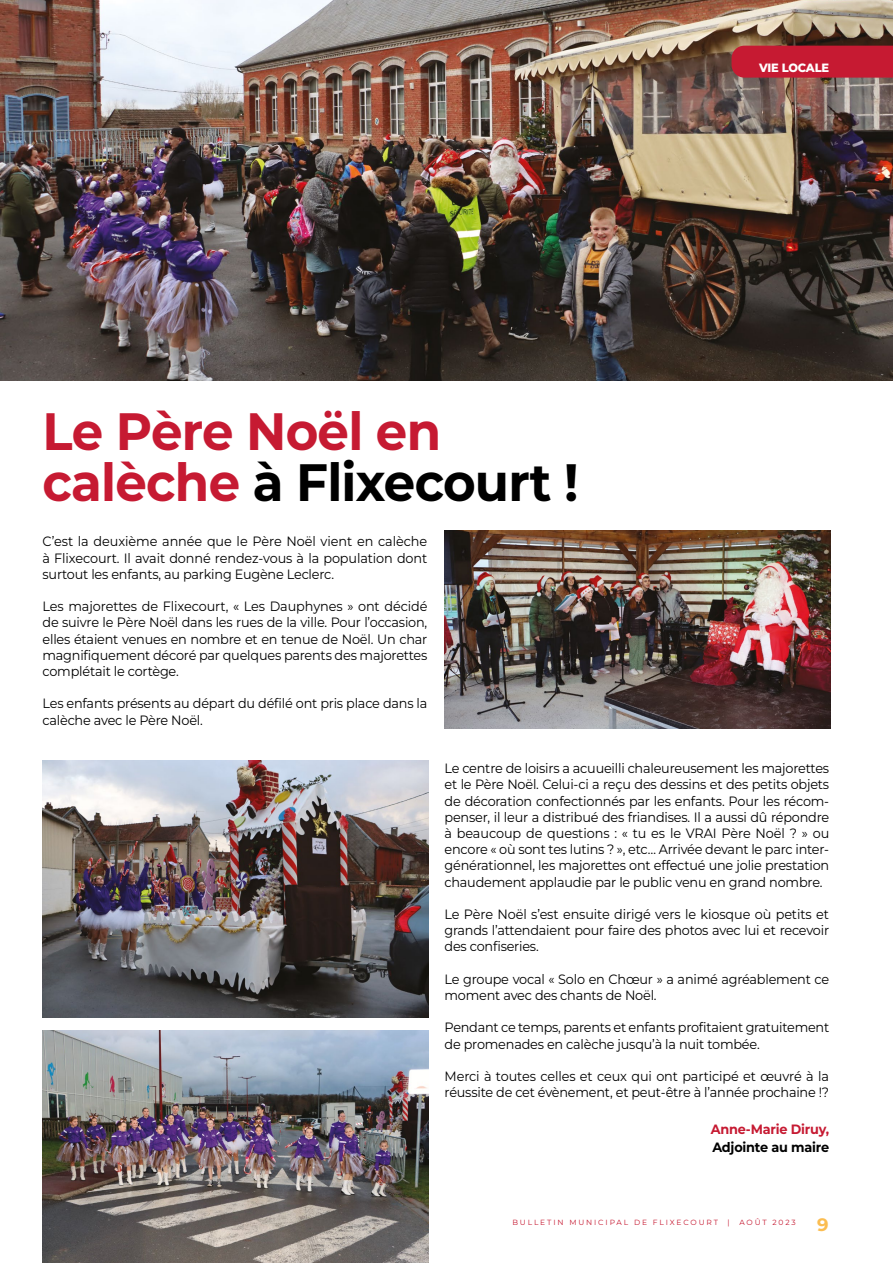
<style>
.page{position:relative;width:893px;height:1263px;background:#fff}
.page>*{position:absolute;margin:0;border:0;box-sizing:border-box;transform-origin:0 0}
.t1{font:700 52.5px/51px "Montserrat";letter-spacing:-.015em;color:#c61a32;scale:.95 1}
.t2{font:700 18px "Montserrat";color:#fbbd51}
.t3{font:13.5px/16.2px "Montserrat";letter-spacing:-.015em;color:#000;text-align:justify;scale:.95 1}
.t4{font:700 13.5px "Montserrat";letter-spacing:-.015em;color:#c61a32;scale:.95 1}
.t5{font:700 13.5px "Montserrat";letter-spacing:-.015em;color:#000;scale:.95 1}
.t6{font:800 12px "Montserrat";letter-spacing:-.015em;color:#fff;scale:.95 1}
.t7{font:7.5px "Montserrat";letter-spacing:.25em;color:#c61a32}
.s1{color:#000}
</style>
<div class="page">
<img style="left:0;top:0;width:893px;height:381px">
<img style="left:445px;top:530px;width:385px;height:198px">
<div style="left:731px;top:46px;width:162px;height:32px;background:#c61a32"></div>
<img style="left:43px;top:760px;width:386px;height:258px">
<img style="left:43px;top:1030px;width:386px;height:233px">
<h1 class="t1" style="left:43px;top:404px;width:566px">Le Père Noël en calèche <span class="s1">à Flixecourt !</span></h1>
<p class="t3" style="left:43px;top:533px;width:407px">C’est la deuxième année que le Père Noël vient en calèche à Flixecourt. Il avait donné rendez-vous à la population dont surtout les enfants, au parking Eugène Leclerc.</p>
<p class="t3" style="left:43px;top:598px;width:407px">Les majorettes de Flixecourt, « Les Dauphynes » ont décidé de suivre le Père Noël dans les rues de la ville. Pour l’occasion, elles étaient venues en nombre et en tenue de Noël. Un char magnifiquement décoré par quelques parents des majorettes complétait le cortège.</p>
<p class="t3" style="left:43px;top:695px;width:407px">Les enfants présents au départ du défilé ont pris place dans la calèche avec le Père Noël.</p>
<p class="t6" style="left:759px;top:60px;width:75px">VIE LOCALE</p>
<p class="t3" style="left:445px;top:760px;width:407px">Le centre de loisirs a acuueilli chaleureusement les majorettes et le Père Noël. Celui-ci a reçu des dessins et des petits objets de décoration confectionnés par les enfants. Pour les récom&shy;penser, il leur a distribué des friandises. Il a aussi dû répondre à beaucoup de questions : « tu es le VRAI Père Noël ? » ou encore « où sont tes lutins ? », etc… Arrivée devant le parc inter&shy;générationnel, les majorettes ont effectué une jolie prestation chaudement applaudie par le public venu en grand nombre.</p>
<p class="t3" style="left:445px;top:906px;width:406px">Le Père Noël s’est ensuite dirigé vers le kiosque où petits et grands l’attendaient pour faire des photos avec lui et recevoir des confiseries.</p>
<p class="t3" style="left:445px;top:970px;width:406px">Le groupe vocal « Solo en Chœur » a animé agréablement ce moment avec des chants de Noël.</p>
<p class="t3" style="left:445px;top:1019px;width:406px">Pendant ce temps, parents et enfants profitaient gratuitement de promenades en calèche jusqu’à la nuit tombée.</p>
<p class="t3" style="left:445px;top:1068px;width:406px">Merci à toutes celles et ceux qui ont participé et œuvré à la réussite de cet évènement, et peut-être à l’année prochaine !?</p>
<p class="t4" style="left:711px;top:1120px;width:126px">Anne-Marie Diruy,</p>
<p class="t5" style="left:712px;top:1138px;width:124px">Adjointe au maire</p>
<p class="t7" style="left:512px;top:1217px;width:207px">BULLETIN MUNICIPAL DE FLIXECOURT</p>
<p class="t7" style="left:728px;top:1217px;width:4px">|</p>
<p class="t7" style="left:739px;top:1217px;width:58px">AOÛT 2023</p>
<h2 class="t2" style="left:817px;top:1212px;width:13px">9</h2>
</div>
